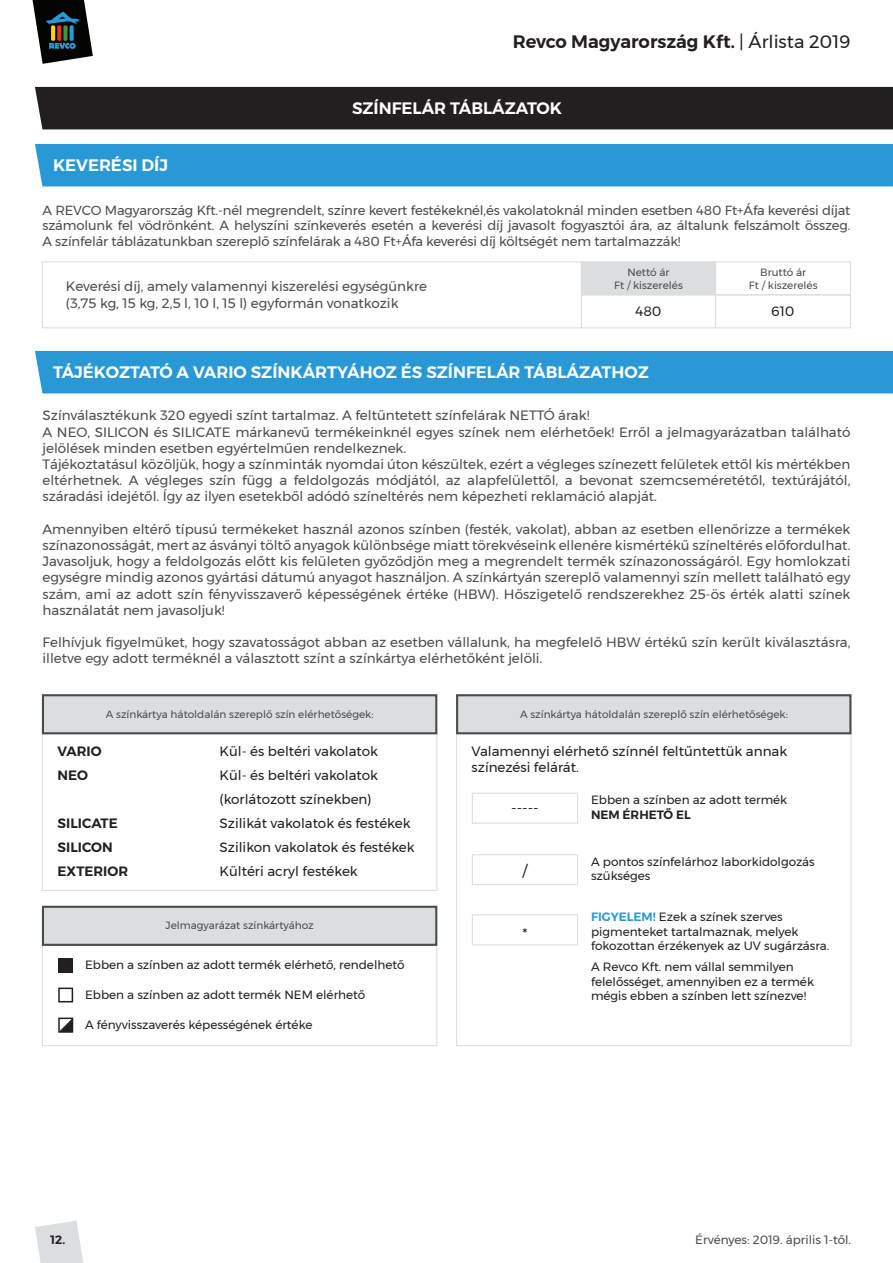
<style>
.page{position:relative;width:893px;height:1263px;background:#fff}
.page>*{position:absolute;margin:0;border:0;box-sizing:border-box;transform-origin:0 0}
.t1{font:600 18px "Montserrat";color:#231f20}
.t2{font:600 16.5px "Montserrat";color:#fff}
.t3{font:15px "Montserrat";color:#231f20}
.t4{font:13.5px/16.2px "Montserrat";color:#4b4c4d}
.t5{font:13.5px/24px "Montserrat";color:#231f20}
.t6{font:600 13.5px "Montserrat";color:#231f20}
.t7{font:13.2px/15.9px "Montserrat";letter-spacing:-.01em;color:#4b4c4d;text-align:justify}
.t8{font:12px/14.4px "Montserrat";color:#231f20}
.t9{font:12px "Montserrat";color:#4b4c4d}
.t10{font:600 12px "Montserrat";color:#231f20}
.t11{font:10.5px/12.6px "Montserrat";color:#4b4c4d;text-align:center}
.s1{font-weight:400}
.s2{font-weight:600;color:#2999d5}
</style>
<div class="page">
<div style="left:35px;top:87px;width:858px;height:42px;background:#231f20"></div>
<div style="left:35px;top:144px;width:858px;height:42px;background:#2999d5"></div>
<svg style="left:33px;top:0;width:60px;height:64px"></svg>
<div style="left:581px;top:261px;width:135px;height:34px;background:#dcdddf;border:1px solid #dcdddf"></div>
<div style="left:581px;top:294px;width:135px;height:34px;border:1px solid #dcdddf"></div>
<div style="left:715px;top:261px;width:136px;height:34px;border:1px solid #dcdddf"></div>
<div style="left:715px;top:294px;width:136px;height:34px;border:1px solid #dcdddf"></div>
<div style="left:42px;top:261px;width:540px;height:67px;border:1px solid #dcdddf"></div>
<div style="left:35px;top:351px;width:858px;height:42px;background:#2999d5"></div>
<div style="left:42px;top:733px;width:395px;height:158px;border:1px solid #dcdddf"></div>
<svg style="left:41px;top:694px;width:397px;height:41px;background:#cccdcf"></svg>
<div style="left:42px;top:944px;width:395px;height:102px;border:1px solid #dcdddf"></div>
<svg style="left:41px;top:905px;width:397px;height:42px;background:#cdced0"></svg>
<div style="left:58px;top:987px;width:15px;height:15px;border:2px solid #231f20"></div>
<div style="left:58px;top:958px;width:15px;height:15px;background:#231f20"></div>
<svg style="left:58px;top:1017px;width:15px;height:15px"></svg>
<svg style="left:456px;top:694px;width:396px;height:41px;background:#cccdcf"></svg>
<div style="left:472px;top:793px;width:106px;height:31px;border:1px solid #dcdddf"></div>
<div style="left:472px;top:854px;width:106px;height:31px;border:1px solid #dcdddf"></div>
<div style="left:472px;top:914px;width:106px;height:31px;border:1px solid #dcdddf"></div>
<svg style="left:35px;top:1220px;width:48px;height:43px"></svg>
<h1 class="t1" style="left:513px;top:28px;width:339px">Revco Magyarország Kft. <span class="s1">| Árlista 2019</span></h1>
<p class="t2" style="left:53px;top:152px;width:117px">KEVERÉSI DÍJ</p>
<p class="t2" style="left:352px;top:95px;width:211px">SZÍNFELÁR TÁBLÁZATOK</p>
<p class="t7" style="left:43px;top:202px;width:809px">A REVCO Magyarország Kft.-nél megrendelt, színre kevert festékeknél,és vakolatoknál minden esetben 480 Ft+Áfa keverési díjat számolunk fel vödrönként. A helyszíni színkeverés esetén a keverési díj javasolt fogyasztói ára, az általunk felszámolt összeg.<br>A színfelár táblázatunkban szereplő színfelárak a 480 Ft+Áfa keverési díj költségét nem tartalmazzák!</p>
<p class="t4" style="left:66px;top:278px;width:363px">Keverési díj, amely valamennyi kiszerelési egységünkre (3,75 kg, 15 kg, 2,5 l, 10 l, 15 l) egyformán vonatkozik</p>
<p class="t11" style="left:614px;top:266px;width:70px">Nettó ár<br>Ft / kiszerelés</p>
<p class="t11" style="left:749px;top:266px;width:70px">Bruttó ár<br>Ft / kiszerelés</p>
<p class="t5" style="left:635px;top:299px;width:28px">480</p>
<p class="t5" style="left:771px;top:299px;width:25px">610</p>
<p class="t2" style="left:53px;top:359px;width:597px">TÁJÉKOZTATÓ A VARIO SZÍNKÁRTYÁHOZ ÉS SZÍNFELÁR TÁBLÁZATHOZ</p>
<p class="t4" style="left:43px;top:407px;width:809px">Színválasztékunk 320 egyedi színt tartalmaz. A feltüntetett színfelárak NETTÓ árak!<br>A NEO, SILICON és SILICATE márkanevű termékeinknél egyes színek nem elérhetőek! Erről a jelmagyarázatban található jelölések minden esetben egyértelműen rendelkeznek.<br>Tájékoztatásul közöljük, hogy a színminták nyomdai úton készültek, ezért a végleges színezett felületek ettől kis mértékben eltérhetnek. A végleges szín függ a feldolgozás módjától, az alapfelülettől, a bevonat szemcseméretétől, textúrájától, száradási idejétől. Így az ilyen esetekből adódó színeltérés nem képezheti reklamáció alapját.</p>
<p class="t4" style="left:43px;top:521px;width:809px;text-align:justify">Amennyiben eltérő típusú termékeket használ azonos színben (festék, vakolat), abban az esetben ellenőrizze a termékek színazonosságát, mert az ásványi töltő anyagok különbsége miatt törekvéseink ellenére kismértékű színeltérés előfordulhat.<br>Javasoljuk, hogy a feldolgozás előtt kis felületen győződjön meg a megrendelt termék színazonosságáról. Egy homlokzati egységre mindig azonos gyártási dátumú anyagot használjon. A színkártyán szereplő valamennyi szín mellett található egy szám, ami az adott szín fényvisszaverő képességének értéke (HBW). Hőszigetelő rendszerekhez 25-ös érték alatti színek használatát nem javasoljuk!</p>
<p class="t4" style="left:43px;top:634px;width:809px">Felhívjuk figyelmüket, hogy szavatosságot abban az esetben vállalunk, ha megfelelő HBW értékű szín került kiválasztásra, illetve egy adott terméknél a választott színt a színkártya elérhetőként jelöli.</p>
<p class="t11" style="left:106px;top:708px;width:269px">A színkártya hátoldalán szereplő szín elérhetőségek:</p>
<p class="t6" style="left:58px;top:740px;width:46px">VARIO</p>
<p class="t5" style="left:220px;top:739px;width:160px">Kül- és beltéri vakolatok</p>
<p class="t6" style="left:58px;top:764px;width:32px">NEO</p>
<p class="t5" style="left:220px;top:763px;width:160px">Kül- és beltéri vakolatok (korlátozott színekben)</p>
<p class="t6" style="left:58px;top:812px;width:62px">SILICATE</p>
<p class="t5" style="left:220px;top:811px;width:192px">Szilikát vakolatok és festékek</p>
<p class="t6" style="left:58px;top:836px;width:57px">SILICON</p>
<p class="t5" style="left:220px;top:835px;width:197px">Szilikon vakolatok és festékek</p>
<p class="t6" style="left:58px;top:860px;width:72px">EXTERIOR</p>
<p class="t5" style="left:220px;top:859px;width:140px">Kültéri acryl festékek</p>
<p class="t11" style="left:166px;top:919px;width:150px">Jelmagyarázat színkártyához</p>
<p class="t8" style="left:85px;top:957px;width:321px">Ebben a színben az adott termék elérhető, rendelhető</p>
<p class="t8" style="left:85px;top:987px;width:282px">Ebben a színben az adott termék NEM elérhető</p>
<p class="t8" style="left:85px;top:1017px;width:229px">A fényvisszaverés képességének értéke</p>
<p class="t11" style="left:520px;top:708px;width:269px">A színkártya hátoldalán szereplő szín elérhetőségek:</p>
<p class="t5" style="left:472px;top:742px;width:317px;line-height:16.2px">Valamennyi elérhető színnél feltűntettük annak színezési felárát.</p>
<p class="t8" style="left:591px;top:793px;width:198px">Ebben a színben az adott termék</p>
<p class="t10" style="left:591px;top:805px;width:101px">NEM ÉRHETŐ EL</p>
<p class="t8" style="left:591px;top:854px;width:225px">A pontos színfelárhoz laborkidolgozás szükséges</p>
<p class="t3" style="left:511px;top:796px;width:29px">-----</p>
<p class="t3" style="left:522px;top:859px;width:6px">/</p>
<p class="t3" style="left:522px;top:922px;width:7px">*</p>
<p class="t8" style="left:591px;top:910px;width:240px"><span class="s2">FIGYELEM!</span> Ezek a színek szerves pigmenteket tartalmaznak, melyek fokozottan érzékenyek az UV sugárzásra.</p>
<p class="t8" style="left:591px;top:960px;width:224px">A Revco Kft. nem vállal semmilyen felelősséget, amennyiben ez a termék mégis ebben a színben lett színezve!</p>
<p class="t10" style="left:50px;top:1230px;width:16px">12.</p>
<p class="t9" style="left:695px;top:1231px;width:157px">Érvényes: 2019. április 1-től.</p>
</div>
